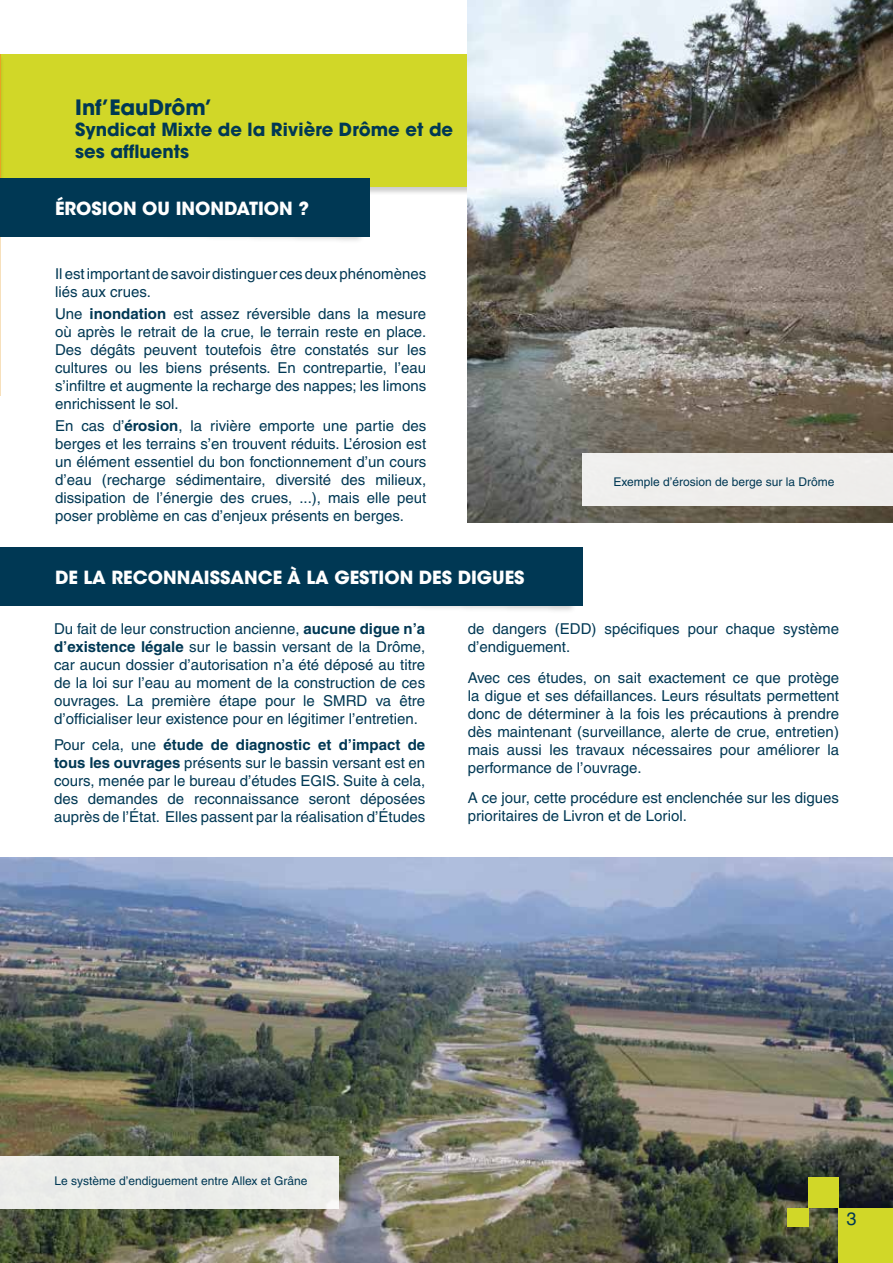
<style>
.page{position:relative;width:893px;height:1263px;background:#fff}
.page>*{position:absolute;margin:0;border:0;box-sizing:border-box;transform-origin:0 0}
.t1{font:700 21px "ITC Avant Garde Std";color:#003854}
.t2{font:700 18px "ITC Avant Garde Std";color:#fff}
.t3{font:700 18px/21.6px "Avant Garde";color:#003854}
.t4{font:18px "Helvetica";color:#003854}
.t5{font:15px/18px "Helvetica";color:#003854;text-align:justify}
.t6{font:12px "Helvetica";color:#003854}
.s1{font-weight:700}
</style>
<div class="page">
<hr style="left:0;top:231px;width:1px;height:164px;background:#f7e0bb">
<img style="left:0;top:857px;width:893px;height:406px">
<div style="left:1px;top:55px;width:892px;height:132px;background:#d1d728"></div>
<div style="left:0;top:54px;width:5px;height:142px;background:#cbd126"></div>
<hr style="left:0;top:55px;width:1px;height:132px;background:#e8a323">
<div style="left:839px;top:1209px;width:54px;height:54px;background:#d1d728"></div>
<div style="left:808px;top:1177px;width:31px;height:31px;background:#d1d728"></div>
<div style="left:787px;top:1208px;width:21px;height:19px;background:#d1d728"></div>
<div style="left:0;top:179px;width:370px;height:58px;background:#003854"></div>
<div style="left:0;top:547px;width:583px;height:59px;background:#003854"></div>
<div style="left:0;top:1156px;width:338px;height:53px;background:#ebedea"></div>
<img style="left:468px;top:0;width:425px;height:523px">
<div style="left:583px;top:454px;width:310px;height:52px;background:#efeeec"></div>
<h1 class="t1" style="left:75px;top:93px;width:139px">INF’EAUDRÔM’</h1>
<p class="t3" style="left:75px;top:119px;width:379px">Syndicat Mixte de la Rivière Drôme et de ses affluents</p>
<p class="t2" style="left:55px;top:197px;width:256px">ÉROSION OU INONDATION ?</p>
<p class="t5" style="left:55px;top:264px;width:373px">Il est important de savoir distinguer ces deux phénomènes liés aux crues.</p>
<p class="t5" style="left:55px;top:305px;width:373px">Une <span class="s1">inondation</span> est assez réversible dans la mesure où après le retrait de la crue, le terrain reste en place.<br>Des dégâts peuvent toutefois être constatés sur les cultures ou les biens présents. En contrepartie, l’eau s’infiltre et augmente la recharge des nappes; les limons enrichissent le sol.</p>
<p class="t5" style="left:55px;top:417px;width:373px">En cas d’<span class="s1">érosion</span>, la rivière emporte une partie des berges et les terrains s’en trouvent réduits. L’érosion est un élément essentiel du bon fonctionnement d’un cours d’eau (recharge sédimentaire, diversité des milieux, dissipation de l’énergie des crues, ...), mais elle peut poser problème en cas d’enjeux présents en berges.</p>
<p class="t2" style="left:55px;top:566px;width:471px">DE LA RECONNAISSANCE À LA GESTION DES DIGUES</p>
<p class="t6" style="left:614px;top:475px;width:223px">Exemple d’érosion de berge sur la Drôme</p>
<p class="t5" style="left:54px;top:619px;width:373px">Du fait de leur construction ancienne, <span class="s1">aucune digue n’a d’existence légale</span> sur le bassin versant de la Drôme, car aucun dossier d’autorisation n’a été déposé au titre de la loi sur l’eau au moment de la construction de ces ouvrages. La première étape pour le SMRD va être d’officialiser leur existence pour en légitimer l’entretien.</p>
<p class="t5" style="left:54px;top:736px;width:373px">Pour cela, une <span class="s1">étude de diagnostic et d’impact de tous les ouvrages</span> présents sur le bassin versant est en cours, menée par le bureau d’études EGIS. Suite à cela, des demandes de reconnaissance seront déposées auprès de l’État. Elles passent par la réalisation d’Études</p>
<p class="t5" style="left:468px;top:619px;width:373px">de dangers (EDD) spécifiques pour chaque système d’endiguement.</p>
<p class="t5" style="left:468px;top:668px;width:373px">Avec ces études, on sait exactement ce que protège la digue et ses défaillances. Leurs résultats permettent donc de déterminer à la fois les précautions à prendre dès maintenant (surveillance, alerte de crue, entretien) mais aussi les travaux nécessaires pour améliorer la performance de l’ouvrage.</p>
<p class="t5" style="left:468px;top:789px;width:373px">A ce jour, cette procédure est enclenchée sur les digues prioritaires de Livron et de Loriol.</p>
<p class="t6" style="left:54px;top:1173px;width:255px">Le système d’endiguement entre Allex et Grâne</p>
<p class="t4" style="left:846px;top:1208px;width:12px">3</p>
</div>
